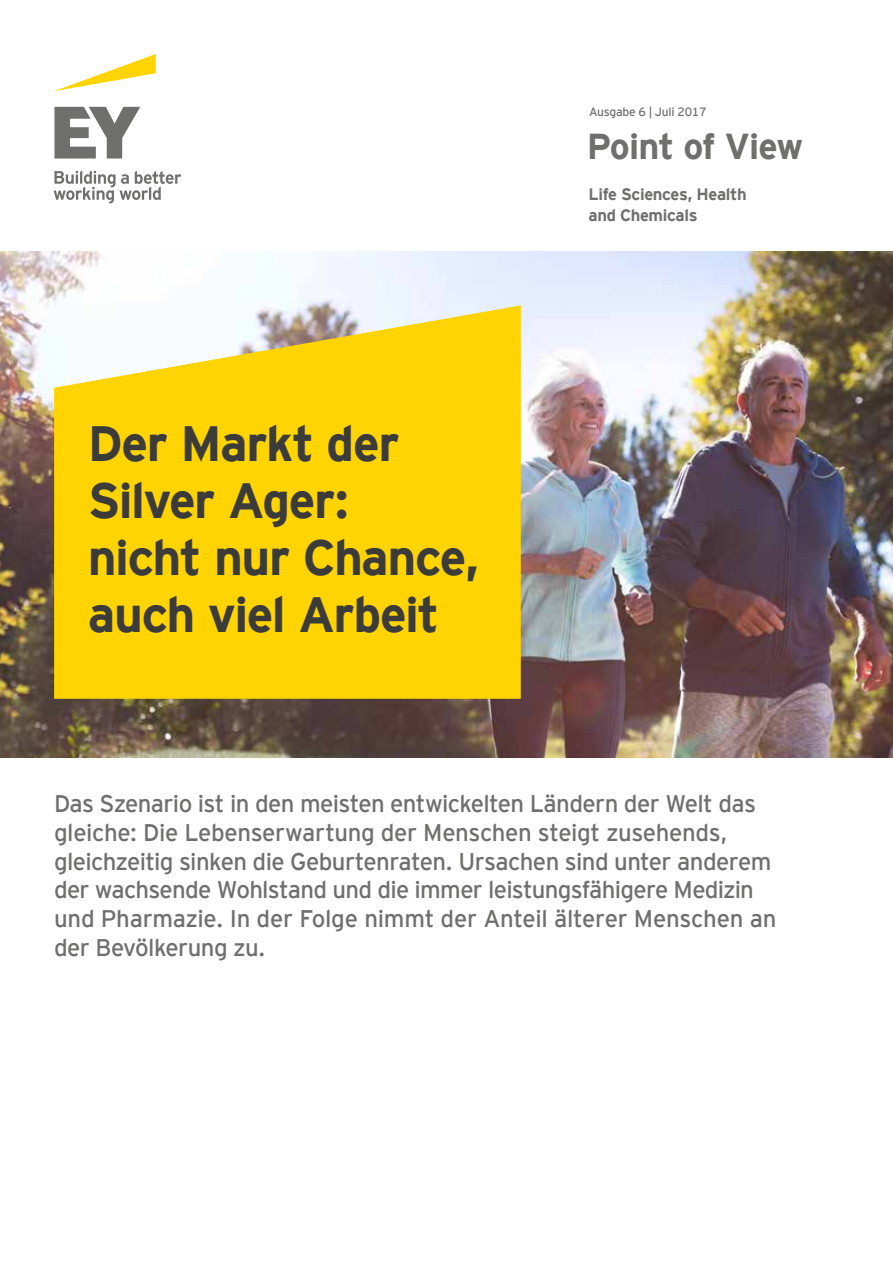
<style>
.page{position:relative;width:893px;height:1263px;background:#fff}
.page>*{position:absolute;margin:0;border:0;box-sizing:border-box;transform-origin:0 0}
.t1{font:700 49.5px/56.8px "EY Interstate";letter-spacing:-.03em;color:#3b3b3a}
.t2{font:700 36px "EY Interstate";letter-spacing:-.03em;color:#6f6f6e}
.t3{font:24px/28.8px "EY Interstate";letter-spacing:-.025em;color:#6f6f6e}
.t4{font:700 16.5px/21px "EY Interstate";letter-spacing:-.02em;color:#6f6f6e}
.t5{font:12px "EY Interstate";letter-spacing:-.02em;color:#6f6f6e}
</style>
<div class="page">
<img style="left:0;top:252px;width:893px;height:506px">
<svg style="left:54px;top:54px;width:102px;height:37px"></svg>
<svg style="left:54px;top:107px;width:127px;height:96px"></svg>
<svg style="left:54px;top:305px;width:467px;height:394px;background:#fcd619"></svg>
<h1 class="t1" style="left:88px;top:412px;width:393px">Der Markt der<br>Silver Ager:<br>nicht nur Chance, auch viel Arbeit</h1>
<p class="t5" style="left:589px;top:104px;width:119px">Ausgabe 6 | Juli 2017</p>
<h2 class="t2" style="left:587px;top:120px;width:218px">Point of View</h2>
<p class="t4" style="left:588px;top:182px;width:160px">Life Sciences, Health and Chemicals</p>
<p class="t3" style="left:54px;top:788px;width:724px">Das Szenario ist in den meisten entwickelten Ländern der Welt das gleiche: Die Lebenserwartung der Menschen steigt zusehends, gleichzeitig sinken die Geburtenraten. Ursachen sind unter anderem der wachsende Wohlstand und die immer leistungsfähigere Medizin und Pharmazie. In der Folge nimmt der Anteil älterer Menschen an der Bevölkerung zu.</p>
</div>
